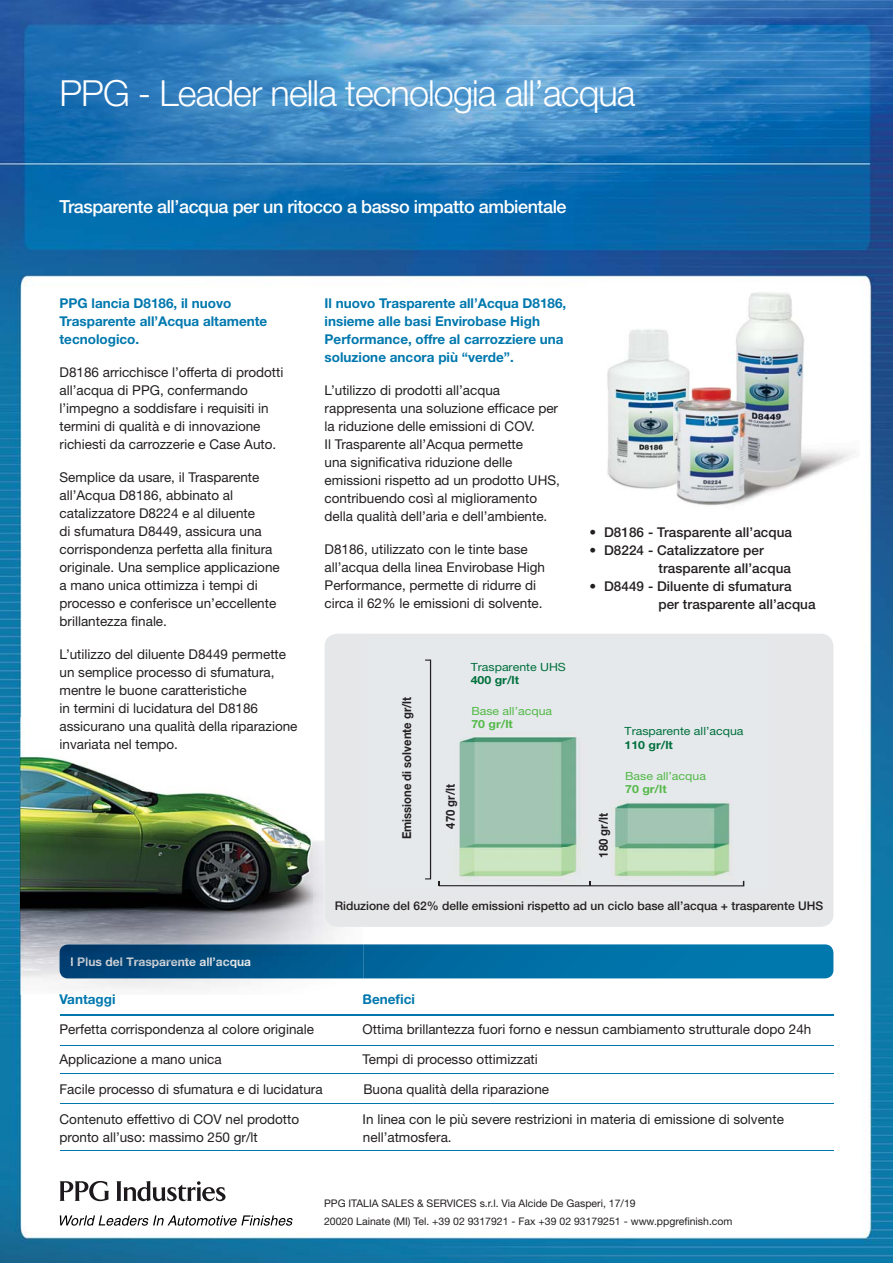
<style>
.page{position:relative;width:893px;height:1263px;background:#fff}
.page>*{position:absolute;margin:0;border:0;box-sizing:border-box;transform-origin:0 0}
.t1{font:300 36px "Helvetica Neue";letter-spacing:-.025em;color:#fff}
.t2{font:500 18px "Helvetica Neue";letter-spacing:-.025em;color:#fff}
.t3{font:13.5px/18px "Helvetica Neue";color:#231f20}
.t4{font:700 13.5px/18px "Helvetica Neue";color:#0078ae}
.t5{font:500 13.5px/18px "Helvetica Neue";letter-spacing:.005em;color:#231f20}
.t6{font:700 12.3px "Helvetica Neue";color:#231f20;scale:.92 1}
.t7{font:500 12px "Helvetica Neue";color:#231f20}
.t8{font:700 12px "Helvetica Neue";color:#d3d3d7}
.t9{font:11.25px "Helvetica Neue";color:#00703c;scale:1.09 1}
.t10{font:11.25px "Helvetica Neue";color:#54b948;scale:1.09 1}
.t11{font:700 11.25px "Helvetica Neue";color:#00703c;scale:1.09 1}
.t12{font:700 11.25px "Helvetica Neue";color:#54b948;scale:1.09 1}
.t13{font:10.5px/18px "Helvetica Neue";color:#231f20}
.s1{color:#d5d6da}
.s2{color:#d7d7db}
.s3{color:#dcdcdf}
.s4{color:#cfced3}
.s5{color:#d6d6d9}
.s6{color:#dbdade}
.s7{color:#dcdcde}
.s8{color:#e2e1e3}
.s9{color:#e6e5e7}
.s10{color:#0077ab}
</style>
<div class="page">
<img style="left:0;top:0;width:893px;height:1263px">
<svg style="left:363px;top:944px;width:470px;height:34px;background:#0372a7"></svg>
<hr style="left:60px;top:1045px;width:773px;height:1px;background:#0078ae">
<hr style="left:60px;top:1014px;width:773px;height:1px;background:#0078ae">
<hr style="left:60px;top:1073px;width:773px;height:1px;background:#0078ae">
<hr style="left:60px;top:1103px;width:773px;height:1px;background:#0078ae">
<hr style="left:60px;top:1150px;width:773px;height:1px;background:#0078ae">
<img style="left:20px;top:717px;width:343px;height:277px">
<img style="left:60px;top:944px;width:303px;height:34px">
<img style="left:71px;top:957px;width:180px;height:11px">
<img style="left:59px;top:994px;width:304px;height:1px">
<img style="left:60px;top:721px;width:238px;height:13px">
<img style="left:60px;top:740px;width:117px;height:12px">
<svg style="left:60px;top:1215px;width:233px;height:11px"></svg>
<svg style="left:60px;top:1181px;width:49px;height:20px"></svg>
<svg style="left:116px;top:1181px;width:110px;height:20px"></svg>
<img style="left:590px;top:283px;width:270px;height:235px">
<div style="left:325px;top:634px;width:508px;height:293px;background:#e6e7e8;border-radius:13px"></div>
<img style="left:425px;top:659px;width:320px;height:228px">
<hr style="left:459px;top:842px;width:1px;height:33px;background:#e0ece5">
<svg style="left:439px;top:881px;width:305px;height:5px"></svg>
<hr style="left:459px;top:743px;width:1px;height:105px;background:#e0ece5">
<svg style="left:425px;top:659px;width:6px;height:220px"></svg>
<hr style="left:612px;top:842px;width:1px;height:33px;background:#e0ece5">
<hr style="left:612px;top:795px;width:1px;height:53px;background:#e0ece5">
<h1 class="t1" style="left:60px;top:80px;width:578px">PPG - Leader nella tecnologia all’acqua</h1>
<h2 class="t2" style="left:60px;top:201px;width:509px">Trasparente all’acqua per un ritocco a basso impatto ambientale</h2>
<p class="t4" style="left:60px;top:296px;width:209px">PPG lancia D8186, il nuovo<br>Trasparente all’Acqua altamente tecnologico.</p>
<p class="t3" style="left:60px;top:365px;width:225px">D8186 arricchisce l’offerta di prodotti all’acqua di PPG, confermando l’impegno a soddisfare i requisiti in termini di qualità e di innovazione richiesti da carrozzerie e Case Auto.</p>
<p class="t3" style="left:60px;top:470px;width:222px">Semplice da usare, il Trasparente all’Acqua D8186, abbinato al catalizzatore D8224 e al diluente<br>di sfumatura D8449, assicura una corrispondenza perfetta alla finitura originale. Una semplice applicazione a mano unica ottimizza i tempi di processo e conferisce un’eccellente brillantezza finale.</p>
<p class="t3" style="left:60px;top:647px;width:228px">L’utilizzo del diluente D8449 permette un semplice processo di sfumatura, mentre le buone caratteristiche<br>in termini di lucidatura del D8186</p>
<p class="t3" style="left:60px;top:719px;width:240px">assicurano una qualità della riparazione invariata nel tempo.</p>
<p class="t4" style="left:325px;top:296px;width:243px">Il nuovo Trasparente all’Acqua D8186, insieme alle basi Envirobase High Performance, offre al carrozziere una soluzione ancora più “verde”.</p>
<p class="t3" style="left:325px;top:383px;width:237px">L’utilizzo di prodotti all’acqua rappresenta una soluzione efficace per la riduzione delle emissioni di COV.<br>Il Trasparente all’Acqua permette<br>una significativa riduzione delle emissioni rispetto ad un prodotto UHS, contribuendo così al miglioramento della qualità dell’aria e dell’ambiente.</p>
<p class="t3" style="left:325px;top:542px;width:222px">D8186, utilizzato con le tinte base all’acqua della linea Envirobase High Performance, permette di ridurre di circa il 62% le emissioni di solvente.</p>
<p class="t6" style="left:402px;top:839px;width:157px;rotate:-90deg">Emissione di solvente gr/lt</p>
<p class="t9" style="left:471px;top:663px;width:89px">Trasparente UHS</p>
<p class="t11" style="left:471px;top:676px;width:46px">400 gr/lt</p>
<p class="t10" style="left:471px;top:707px;width:76px">Base all’acqua</p>
<p class="t12" style="left:471px;top:720px;width:40px">70 gr/lt</p>
<p class="t6" style="left:446px;top:829px;width:50px;rotate:-90deg">470 gr/lt</p>
<p class="t5" style="left:590px;top:524px;width:204px">• D8186 - Trasparente all’acqua</p>
<p class="t5" style="left:658px;top:542px;width:134px;text-indent:-69px">• D8224 - Catalizzatore per trasparente all’acqua</p>
<p class="t5" style="left:658px;top:578px;width:159px;text-indent:-69px">• D8449 - Diluente di sfumatura<br>per trasparente all’acqua</p>
<p class="t6" style="left:599px;top:858px;width:50px;rotate:-90deg">180 gr/lt</p>
<p class="t9" style="left:625px;top:727px;width:111px">Trasparente all’acqua</p>
<p class="t11" style="left:625px;top:741px;width:46px">110 gr/lt</p>
<p class="t10" style="left:625px;top:771px;width:76px">Base all’acqua</p>
<p class="t12" style="left:625px;top:785px;width:40px">70 gr/lt</p>
<p class="t8" style="left:70px;top:957px;width:183px"><span class="s1">I P</span><span class="s2">lus</span> <span class="s3">de</span><span class="s4">l T</span><span class="s5">ras</span>parent<span class="s6">e a</span><span class="s7">ll’</span><span class="s8">acq</span><span class="s9">ua</span></p>
<p class="t7" style="left:335px;top:901px;width:490px">Riduzione del 62% delle emissioni rispetto ad un ciclo base all’acqua + trasparente UHS</p>
<p class="t4" style="left:60px;top:991px;width:57px"><span class="s10">V</span>antagg<span class="s10">i</span></p>
<p class="t4" style="left:363px;top:991px;width:54px">Benefici</p>
<p class="t3" style="left:60px;top:1021px;width:256px">Perfetta corrispondenza al colore originale</p>
<p class="t3" style="left:363px;top:1021px;width:450px">Ottima brillantezza fuori forno e nessun cambiamento strutturale dopo 24h</p>
<p class="t3" style="left:60px;top:1051px;width:164px">Applicazione a mano unica</p>
<p class="t3" style="left:363px;top:1051px;width:177px">Tempi di processo ottimizzati</p>
<p class="t3" style="left:60px;top:1081px;width:265px">Facile processo di sfumatura e di lucidatura</p>
<p class="t3" style="left:363px;top:1081px;width:187px">Buona qualità della riparazione</p>
<p class="t3" style="left:60px;top:1111px;width:241px">Contenuto effettivo di COV nel prodotto</p>
<p class="t3" style="left:363px;top:1111px;width:423px">In linea con le più severe restrizioni in materia di emissione di solvente</p>
<p class="t3" style="left:60px;top:1129px;width:200px">pronto all’uso: massimo 250 gr/lt</p>
<p class="t3" style="left:363px;top:1129px;width:90px">nell’atmosfera.</p>
<p class="t13" style="left:324px;top:1195px;width:410px">PPG ITALIA SALES &amp; SERVICES s.r.l. Via Alcide De Gasperi, 17/19<br>20020 Lainate (MI) Tel. +39 02 9317921 - Fax +39 02 93179251 - www.ppgrefinish.com</p>
</div>
